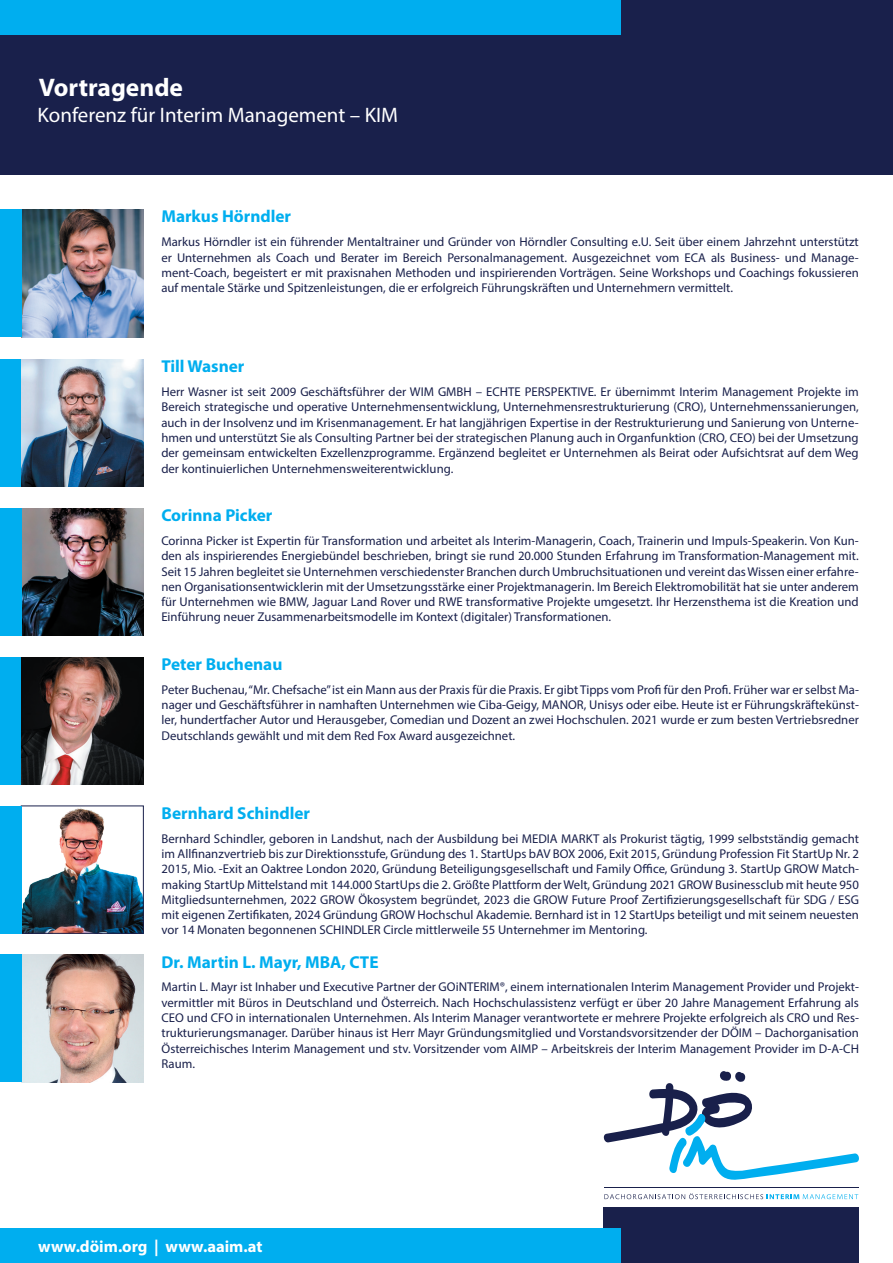
<style>
.page{position:relative;width:893px;height:1263px;background:#fff}
.page>*{position:absolute;margin:0;border:0;box-sizing:border-box;transform-origin:0 0}
.t1{font:700 25.5px "Myriad Pro";color:#fff}
.t2{font:21px "Myriad Pro";color:#fff}
.t3{font:700 17.25px "Myriad Pro";color:#00aeef}
.t4{font:700 16.5px "Myriad Pro";color:#fff}
.t5{font:12.75px/15.3px "Myriad Pro";color:#19204b;text-align:justify}
</style>
<div class="page">
<div style="left:0;top:0;width:893px;height:174px;background:#19204b"></div>
<div style="left:0;top:0;width:621px;height:34px;background:#00aeef"></div>
<div style="left:604px;top:1208px;width:255px;height:55px;background:#19204b"></div>
<svg style="left:603px;top:1071px;width:256px;height:109px"></svg>
<hr style="left:604px;top:1187px;width:255px;height:1px;background:#19204b">
<svg style="left:604px;top:1193px;width:254px;height:6px"></svg>
<div style="left:0;top:1229px;width:621px;height:34px;background:#00aeef"></div>
<img style="left:21px;top:508px;width:123px;height:128px">
<div style="left:0;top:508px;width:21px;height:128px;background:#00aeef"></div>
<img style="left:21px;top:209px;width:123px;height:128px">
<div style="left:0;top:209px;width:21px;height:128px;background:#00aeef"></div>
<img style="left:23px;top:808px;width:118px;height:123px">
<div style="left:21px;top:806px;width:122px;height:127px;border:1px solid #19204b"></div>
<div style="left:0;top:806px;width:21px;height:127px;background:#00aeef"></div>
<div style="left:0;top:657px;width:21px;height:127px;background:#00aeef"></div>
<img style="left:21px;top:657px;width:123px;height:127px">
<img style="left:21px;top:955px;width:123px;height:127px">
<div style="left:0;top:955px;width:21px;height:127px;background:#00aeef"></div>
<div style="left:0;top:359px;width:21px;height:128px;background:#00aeef"></div>
<img style="left:21px;top:359px;width:123px;height:128px">
<h1 class="t1" style="left:39px;top:71px;width:146px">Vortragende</h1>
<h2 class="t2" style="left:38px;top:102px;width:362px">Konferenz für Interim Management – KIM</h2>
<h3 class="t3" style="left:161px;top:205px;width:131px">Markus Hörndler</h3>
<p class="t5" style="left:161px;top:234px;width:699px">Markus Hörndler ist ein führender Mentaltrainer und Gründer von Hörndler Consulting e.U. Seit über einem Jahrzehnt unterstützt er Unternehmen als Coach und Berater im Bereich Personalmanagement. Ausgezeichnet vom ECA als Business- und Manage&shy;ment-Coach, begeistert er mit praxisnahen Methoden und inspirierenden Vorträgen. Seine Workshops und Coachings fokussieren auf mentale Stärke und Spitzenleistungen, die er erfolgreich Führungskräften und Unternehmern vermittelt.</p>
<h3 class="t3" style="left:161px;top:355px;width:85px">Till Wasner</h3>
<p class="t5" style="left:161px;top:384px;width:699px">Herr Wasner ist seit 2009 Geschäftsführer der WIM GMBH – ECHTE PERSPEKTIVE. Er übernimmt Interim Management Projekte im Bereich strategische und operative Unternehmensentwicklung, Unternehmensrestrukturierung (CRO), Unternehmenssanierungen, auch in der Insolvenz und im Krisenmanagement. Er hat langjährigen Expertise in der Restrukturierung und Sanierung von Unterne&shy;hmen und unterstützt Sie als Consulting Partner bei der strategischen Planung auch in Organfunktion (CRO, CEO) bei der Umsetzung der gemeinsam entwickelten Exzellenzprogramme. Ergänzend begleitet er Unternehmen als Beirat oder Aufsichtsrat auf dem Weg der kontinuierlichen Unternehmensweiterentwicklung.</p>
<h3 class="t3" style="left:161px;top:504px;width:113px">Corinna Picker</h3>
<p class="t5" style="left:161px;top:533px;width:699px">Corinna Picker ist Expertin für Transformation und arbeitet als Interim-Managerin, Coach, Trainerin und Impuls-Speakerin. Von Kun&shy;den als inspirierendes Energiebündel beschrieben, bringt sie rund 20.000 Stunden Erfahrung im Transformation-Management mit.<br>Seit 15 Jahren begleitet sie Unternehmen verschiedenster Branchen durch Umbruchsituationen und vereint das Wissen einer erfahre&shy;nen Organisationsentwicklerin mit der Umsetzungsstärke einer Projektmanagerin. Im Bereich Elektromobilität hat sie unter anderem für Unternehmen wie BMW, Jaguar Land Rover und RWE transformative Projekte umgesetzt. Ihr Herzensthema ist die Kreation und Einführung neuer Zusammenarbeitsmodelle im Kontext (digitaler) Transformationen.</p>
<h3 class="t3" style="left:162px;top:653px;width:122px">Peter Buchenau</h3>
<p class="t5" style="left:162px;top:682px;width:699px">Peter Buchenau, “Mr. Chefsache” ist ein Mann aus der Praxis für die Praxis. Er gibt Tipps vom Profi für den Profi. Früher war er selbst Ma&shy;nager und Geschäftsführer in namhaften Unternehmen wie Ciba-Geigy, MANOR, Unisys oder eibe. Heute ist er Führungskräftekünst&shy;ler, hundertfacher Autor und Herausgeber, Comedian und Dozent an zwei Hochschulen. 2021 wurde er zum besten Vertriebsredner Deutschlands gewählt und mit dem Red Fox Award ausgezeichnet.</p>
<h3 class="t3" style="left:162px;top:802px;width:150px">Bernhard Schindler</h3>
<p class="t5" style="left:162px;top:830px;width:699px">Bernhard Schindler, geboren in Landshut, nach der Ausbildung bei MEDIA MARKT als Prokurist tägtig, 1999 selbstständig gemacht im Allfinanzvertrieb bis zur Direktionsstufe, Gründung des 1. StartUps bAV BOX 2006, Exit 2015, Gründung Profession Fit StartUp Nr. 2<br>2015, Mio. -Exit an Oaktree London 2020, Gründung Beteiligungsgesellschaft und Family Office, Gründung 3. StartUp GROW Match&shy;making StartUp Mittelstand mit 144.000 StartUps die 2. Größte Plattform der Welt, Gründung 2021 GROW Businessclub mit heute 950<br>Mitgliedsunternehmen, 2022 GROW Ökosystem begründet, 2023 die GROW Future Proof Zertifizierungsgesellschaft für SDG / ESG mit eigenen Zertifikaten, 2024 Gründung GROW Hochschul Akademie. Bernhard ist in 12 StartUps beteiligt und mit seinem neuesten vor 14 Monaten begonnenen SCHINDLER Circle mittlerweile 55 Unternehmer im Mentoring.</p>
<h3 class="t3" style="left:162px;top:950px;width:218px">Dr. Martin L. Mayr, MBA, CTE</h3>
<p class="t5" style="left:162px;top:979px;width:699px">Martin L. Mayr ist Inhaber und Executive Partner der GOiNTERIM®, einem internationalen Interim Management Provider und Projekt&shy;vermittler mit Büros in Deutschland und Österreich. Nach Hochschulassistenz verfügt er über 20 Jahre Management Erfahrung als CEO und CFO in internationalen Unternehmen. Als Interim Manager verantwortete er mehrere Projekte erfolgreich als CRO und Res&shy;trukturierungsmanager. Darüber hinaus ist Herr Mayr Gründungsmitglied und Vorstandsvorsitzender der DÖIM – Dachorganisation Österreichisches Interim Management und stv. Vorsitzender vom AIMP – Arbeitskreis der Interim Management Provider im D-A-CH Raum.</p>
<p class="t4" style="left:38px;top:1236px;width:226px">www.döim.org | www.aaim.at</p>
</div>
